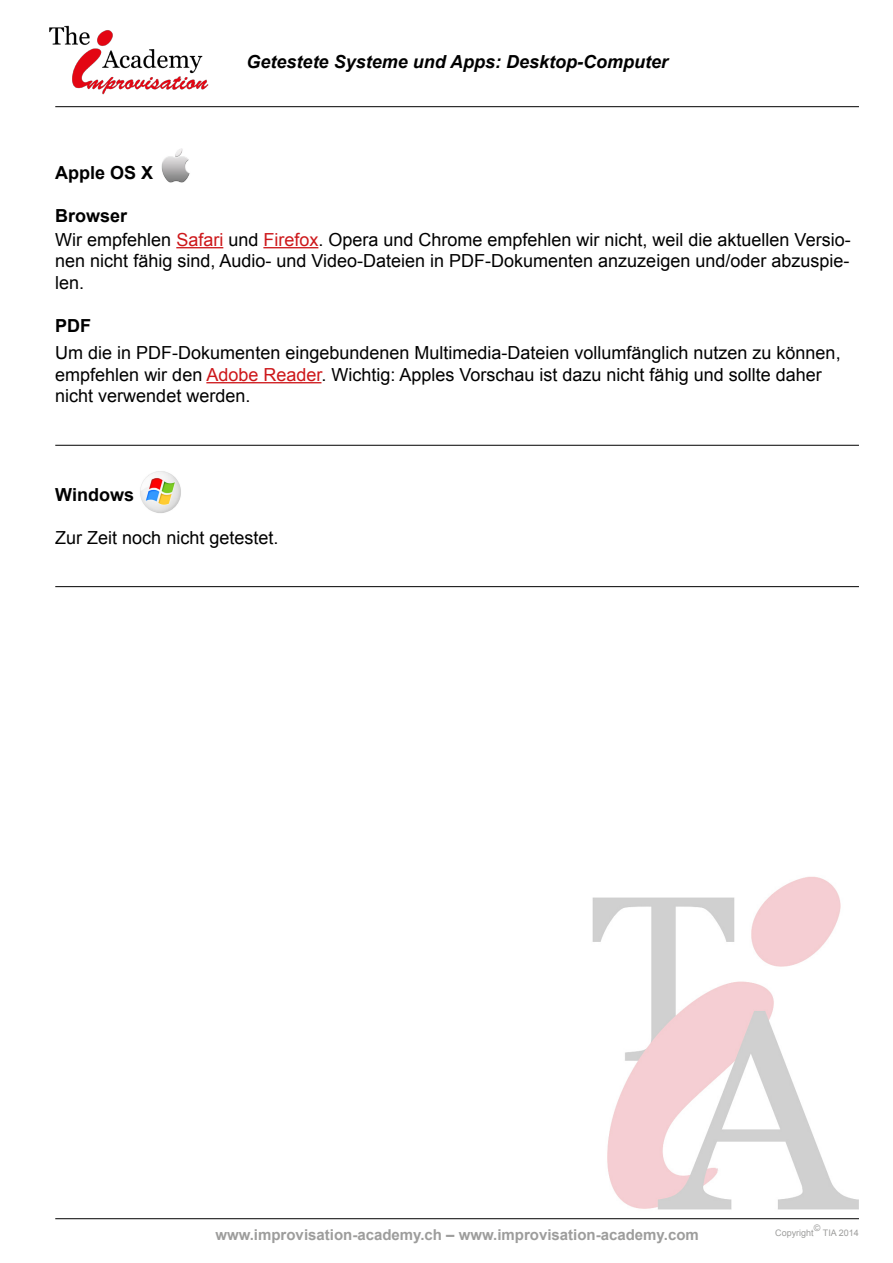
<style>
.page{position:relative;width:893px;height:1263px;background:#fff}
.page>*{position:absolute;margin:0;border:0;box-sizing:border-box;transform-origin:0 0}
.t1{font:18px/21.6px "Arial";color:#000}
.t2{font:italic 700 18px "Arial";color:#000}
.t3{font:700 18px "Arial";color:#000}
.t4{font:700 15px "Arial";color:#9d9d9c}
.t5{font:9px "Arial";color:#9d9d9c}
.s1{font-weight:700}
.s2{color:#cd171a}
</style>
<div class="page">
<img style="left:591px;top:876px;width:268px;height:344px">
<img style="left:49px;top:25px;width:173px;height:83px">
<hr style="left:55px;top:106px;width:804px;height:1px;background:#000">
<hr style="left:55px;top:1218px;width:804px;height:1px;background:#000">
<hr style="left:176px;top:247px;width:47px;height:1px;background:#cd171a">
<hr style="left:263px;top:247px;width:55px;height:1px;background:#cd171a">
<hr style="left:206px;top:382px;width:115px;height:1px;background:#cd171a">
<img style="left:161px;top:149px;width:29px;height:34px">
<hr style="left:55px;top:445px;width:804px;height:1px;background:#000">
<img style="left:140px;top:471px;width:41px;height:42px">
<hr style="left:55px;top:586px;width:804px;height:1px;background:#000">
<p class="t2" style="left:247px;top:50px;width:423px">Getestete Systeme und Apps: Desktop-Computer</p>
<p class="t3" style="left:55px;top:160px;width:100px">Apple OS X</p>
<p class="t1" style="left:55px;top:204px;width:797px;line-height:24px"><span class="s1">Browser<br></span>Wir empfehlen <span class="s2">Safari</span> und <span class="s2">Firefox</span>. Opera und Chrome empfehlen wir nicht, weil die aktuellen Versio-</p>
<p class="t1" style="left:55px;top:250px;width:796px">nen nicht fähig sind, Audio- und Video-Dateien in PDF-Dokumenten anzuzeigen und/oder abzuspie&shy;len.</p>
<p class="t3" style="left:55px;top:314px;width:37px">PDF</p>
<p class="t1" style="left:55px;top:342px;width:787px">Um die in PDF-Dokumenten eingebundenen Multimedia-Dateien vollumfänglich nutzen zu können, empfehlen wir den <span class="s2">Adobe Reader</span>. Wichtig: Apples Vorschau ist dazu nicht fähig und sollte daher nicht verwendet werden.</p>
<p class="t3" style="left:55px;top:482px;width:80px">Windows</p>
<p class="t1" style="left:55px;top:527px;width:225px">Zur Zeit noch nicht getestet.</p>
<p class="t4" style="left:215px;top:1225px;width:485px">www.improvisation-academy.ch – www.improvisation-academy.com</p>
<p class="t5" style="left:814px;top:1222px;width:8px">©</p>
<p class="t5" style="left:775px;top:1226px;width:40px">Copyright</p>
<p class="t5" style="left:823px;top:1226px;width:38px">TIA 2014</p>
</div>
